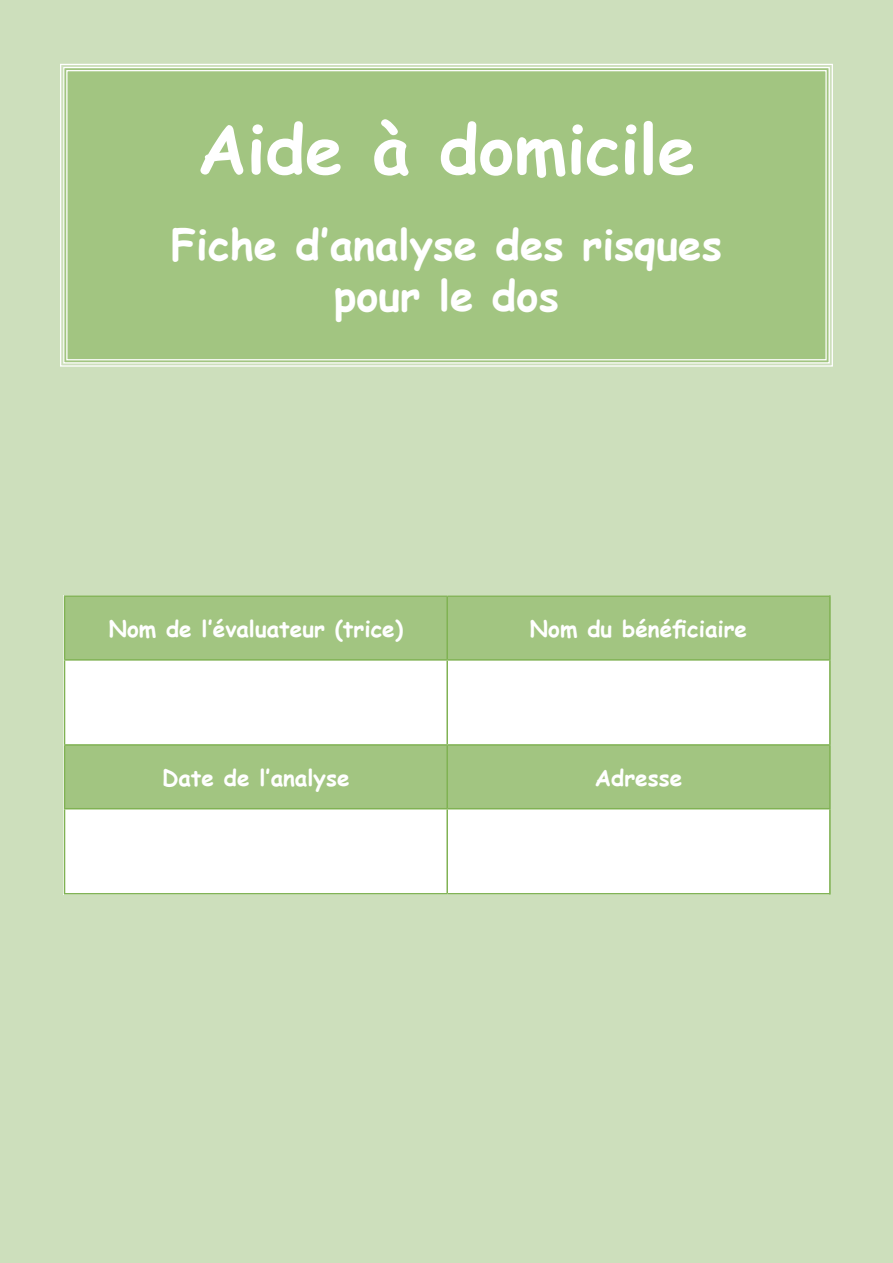
<style>
.page{position:relative;width:893px;height:1263px;background:#cddfbc}
.page>*{position:absolute;margin:0;border:0;box-sizing:border-box;transform-origin:0 0}
.t1{font:700 67.5px "Comic Sans MS";color:#fff}
.t2{font:700 42px/50.4px "Comic Sans MS";color:#fff;text-align:center}
.t3{font:700 22.5px "Comic Sans MS";color:#fff}
</style>
<div class="page">
<div style="left:60px;top:63px;width:773px;height:304px;background:#a2c581"></div>
<div style="left:64px;top:595px;width:765px;height:300px;background:#fff"></div>
<svg style="left:65px;top:597px;width:764px;height:211px;fill:#a2c581"></svg>
<hr style="left:64px;top:595px;width:383px;height:2px;background:#80b253">
<hr style="left:64px;top:597px;width:1px;height:62px;background:#80b253">
<hr style="left:447px;top:595px;width:384px;height:2px;background:#80b253">
<hr style="left:446px;top:597px;width:2px;height:62px;background:#80b253">
<hr style="left:829px;top:597px;width:2px;height:62px;background:#80b253">
<hr style="left:64px;top:659px;width:383px;height:2px;background:#80b253">
<hr style="left:64px;top:661px;width:1px;height:83px;background:#80b253">
<hr style="left:447px;top:659px;width:384px;height:2px;background:#80b253">
<hr style="left:446px;top:661px;width:2px;height:83px;background:#80b253">
<hr style="left:829px;top:661px;width:2px;height:83px;background:#80b253">
<hr style="left:64px;top:744px;width:383px;height:2px;background:#80b253">
<hr style="left:64px;top:746px;width:1px;height:62px;background:#80b253">
<hr style="left:447px;top:744px;width:384px;height:2px;background:#80b253">
<hr style="left:446px;top:746px;width:2px;height:62px;background:#80b253">
<hr style="left:829px;top:746px;width:2px;height:62px;background:#80b253">
<hr style="left:64px;top:808px;width:383px;height:1px;background:#80b253">
<hr style="left:64px;top:809px;width:1px;height:84px;background:#80b253">
<hr style="left:447px;top:808px;width:384px;height:1px;background:#80b253">
<hr style="left:446px;top:809px;width:2px;height:84px;background:#80b253">
<hr style="left:829px;top:809px;width:2px;height:84px;background:#80b253">
<hr style="left:64px;top:893px;width:383px;height:1px;background:#80b253">
<hr style="left:447px;top:893px;width:384px;height:1px;background:#80b253">
<h1 class="t1" style="left:197px;top:99px;width:500px">Aide à domicile</h1>
<h2 class="t2" style="left:171px;top:218px;width:553px">Fiche d’analyse des risques pour le dos</h2>
<p class="t3" style="left:109px;top:612px;width:296px">Nom de l’évaluateur (trice)</p>
<p class="t3" style="left:530px;top:612px;width:219px">Nom du bénéficiaire</p>
<p class="t3" style="left:162px;top:761px;width:189px">Date de l’analyse</p>
<p class="t3" style="left:595px;top:761px;width:89px">Adresse</p>
</div>
